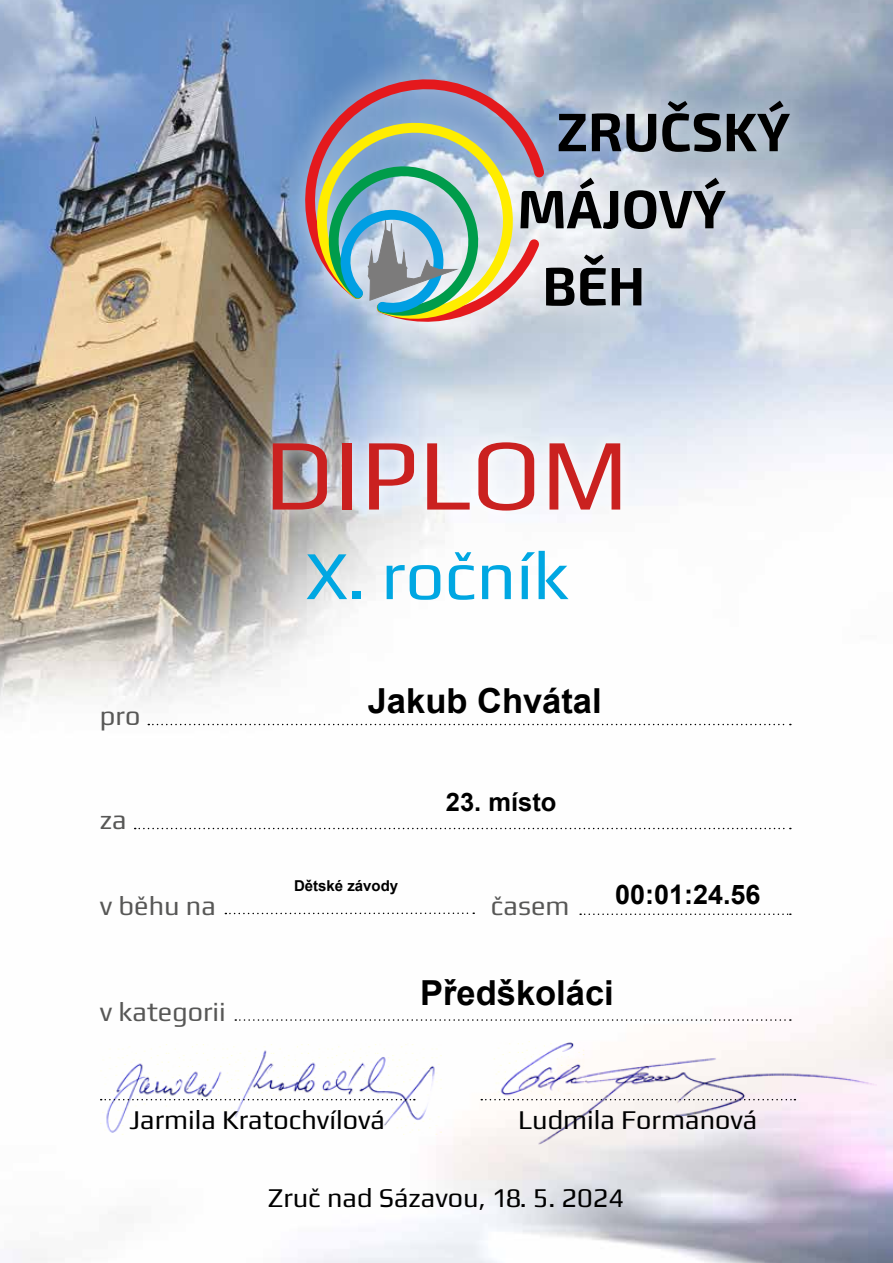
<style>
.page{position:relative;width:893px;height:1263px;background:#fff}
.page>*{position:absolute;margin:0;border:0;box-sizing:border-box;transform-origin:0 0}
.t1{font:102px "Play";color:#ca2120}
.t2{font:69px "Play";color:#00a7e2}
.t3{font:700 34.5px "Arial";color:#000}
.t4{font:27px "Play";color:#000}
.t5{font:27px "Play";color:#575756}
.t6{font:700 27px "Arial";color:#000}
.t7{font:700 25.5px "Arial";color:#000}
.t8{font:700 15px "Arial";color:#000}
.s1{font-style:inherit}
</style>
<div class="page">
<img style="left:0;top:0;width:893px;height:1263px">
<div style="left:278px;top:52px;width:537px;height:297px;background:#fff;opacity:.75"></div>
<svg style="left:296px;top:68px;width:255px;height:262px;background:#9298bb"></svg>
<svg style="left:311px;top:101px;width:479px;height:223px;background:#a3aeb0"></svg>
<svg style="left:481px;top:1099px;width:13px;height:1px"></svg>
<svg style="left:257px;top:428px;width:379px;height:98px"></svg>
<svg style="left:148px;top:724px;width:643px;height:1px"></svg>
<svg style="left:235px;top:1019px;width:556px;height:2px"></svg>
<svg style="left:580px;top:913px;width:211px;height:2px"></svg>
<svg style="left:225px;top:912px;width:249px;height:2px"></svg>
<svg style="left:135px;top:828px;width:656px;height:1px"></svg>
<img style="left:100px;top:1044px;width:342px;height:91px">
<img style="left:494px;top:1040px;width:382px;height:105px">
<h1 class="t1" style="left:264px;top:404px;width:366px">DIPLOM</h1>
<h2 class="t2" style="left:306px;top:528px;width:264px">X. ročník</h2>
<p class="t5" style="left:100px;top:697px;width:42px">pro</p>
<p class="t3" style="left:368px;top:678px;width:235px">Jakub Chvátal</p>
<p class="t5" style="left:100px;top:801px;width:28px">za</p>
<p class="t7" style="left:446px;top:785px;width:112px">23. místo</p>
<p class="t8" style="left:294px;top:876px;width:106px">Dětské závody</p>
<p class="t5" style="left:100px;top:887px;width:117px">v běhu na</p>
<p class="t5" style="left:491px;top:887px;width:80px">časem</p>
<p class="t6" style="left:615px;top:877px;width:147px">00:01:24.56</p>
<p class="t5" style="left:100px;top:993px;width:127px">v kategorii</p>
<p class="t3" style="left:420px;top:970px;width:195px">Předškoláci</p>
<p class="t4" style="left:129px;top:1100px;width:257px">Jarmila Kratochvílová</p>
<p class="t4" style="left:518px;top:1100px;width:241px">Ludmila Formanová</p>
<p class="t4" style="left:268px;top:1179px;width:358px">Zruč nad Sázavou, 1<span class="s1">8</span>. 5. 202<span class="s1">4</span></p>
</div>
